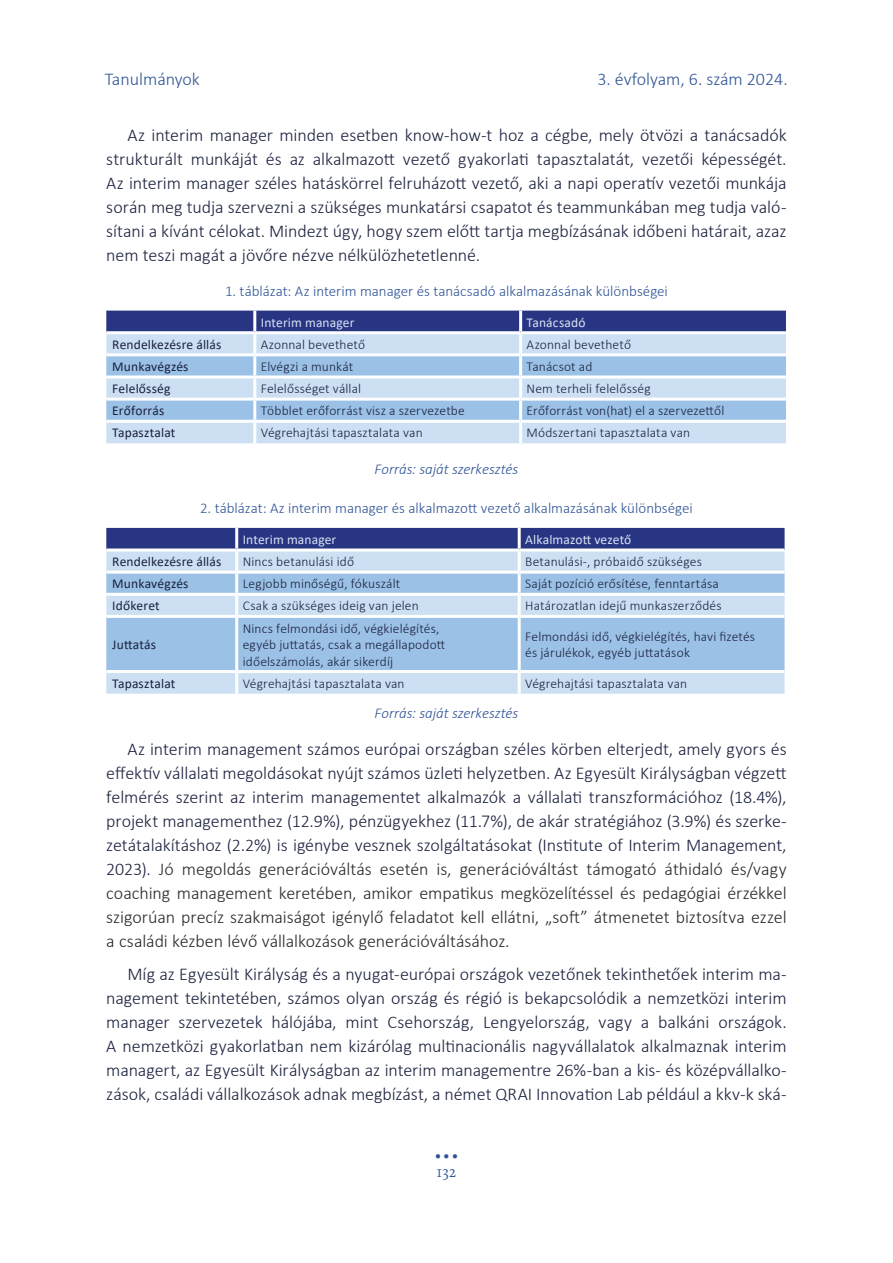
<style>
.page{position:relative;width:893px;height:1263px;background:#fff}
.page>*{position:absolute;margin:0;border:0;box-sizing:border-box;transform-origin:0 0}
.t1{font:37.5px "Minion Pro";color:#2f5496}
.t2{font:300 18px/24px "Calibri";letter-spacing:-.005em;color:#1b213e;text-align:justify}
.t3{font:300 18px "Calibri";color:#2f5496}
.t4{font:300 16.5px "Calluna";color:#2f5496}
.t5{font:300 15px "Calibri";color:#2f5496}
.t6{font:italic 300 15px "Calibri";letter-spacing:-.005em;color:#2f5496}
.t7{font:300 13.5px/16.5px "Calibri";letter-spacing:.01em;color:#1b213e}
.t8{font:13.5px "Calibri";letter-spacing:.01em;color:#1b213e}
.t9{font:13.5px "Calibri";letter-spacing:.01em;color:#d9e2f3}
.s1{color:#26282a}
</style>
<div class="page">
<div style="left:106px;top:311px;width:680px;height:20px;background:#283583"></div>
<div style="left:106px;top:334px;width:680px;height:109px;background:#cde0f3"></div>
<svg style="left:106px;top:356px;width:680px;height:64px;background:#aeccea"></svg>
<hr style="left:253px;top:311px;width:3px;height:20px;background:#fff">
<hr style="left:519px;top:311px;width:3px;height:20px;background:#fff">
<hr style="left:253px;top:334px;width:3px;height:19px;background:#fff">
<hr style="left:519px;top:334px;width:3px;height:19px;background:#fff">
<hr style="left:106px;top:353px;width:149px;height:3px;background:#fff">
<hr style="left:255px;top:353px;width:266px;height:3px;background:#fff">
<hr style="left:253px;top:356px;width:3px;height:19px;background:#fff">
<hr style="left:521px;top:353px;width:265px;height:3px;background:#fff">
<hr style="left:519px;top:356px;width:3px;height:19px;background:#fff">
<hr style="left:106px;top:375px;width:149px;height:3px;background:#fff">
<hr style="left:255px;top:375px;width:266px;height:3px;background:#fff">
<hr style="left:253px;top:378px;width:3px;height:20px;background:#fff">
<hr style="left:521px;top:375px;width:265px;height:3px;background:#fff">
<hr style="left:519px;top:378px;width:3px;height:20px;background:#fff">
<hr style="left:106px;top:398px;width:149px;height:3px;background:#fff">
<hr style="left:255px;top:398px;width:266px;height:3px;background:#fff">
<hr style="left:253px;top:401px;width:3px;height:19px;background:#fff">
<hr style="left:521px;top:398px;width:265px;height:3px;background:#fff">
<hr style="left:519px;top:401px;width:3px;height:19px;background:#fff">
<hr style="left:106px;top:420px;width:149px;height:3px;background:#fff">
<hr style="left:255px;top:420px;width:266px;height:3px;background:#fff">
<hr style="left:253px;top:423px;width:3px;height:20px;background:#fff">
<hr style="left:521px;top:420px;width:265px;height:3px;background:#fff">
<hr style="left:519px;top:423px;width:3px;height:20px;background:#fff">
<div style="left:106px;top:528px;width:679px;height:20px;background:#283583"></div>
<svg style="left:106px;top:551px;width:679px;height:143px;background:#cee0f3"></svg>
<svg style="left:106px;top:574px;width:679px;height:96px;background:#a5c7e8"></svg>
<hr style="left:235px;top:528px;width:3px;height:20px;background:#fff">
<hr style="left:518px;top:528px;width:3px;height:20px;background:#fff">
<hr style="left:235px;top:551px;width:3px;height:20px;background:#fff">
<hr style="left:518px;top:551px;width:3px;height:20px;background:#fff">
<hr style="left:106px;top:571px;width:131px;height:3px;background:#fff">
<hr style="left:237px;top:571px;width:282px;height:3px;background:#fff">
<hr style="left:235px;top:574px;width:3px;height:19px;background:#fff">
<hr style="left:519px;top:571px;width:266px;height:3px;background:#fff">
<hr style="left:518px;top:574px;width:3px;height:19px;background:#fff">
<hr style="left:106px;top:593px;width:131px;height:3px;background:#fff">
<hr style="left:237px;top:593px;width:282px;height:3px;background:#fff">
<hr style="left:235px;top:596px;width:3px;height:19px;background:#fff">
<hr style="left:519px;top:593px;width:266px;height:3px;background:#fff">
<hr style="left:518px;top:596px;width:3px;height:19px;background:#fff">
<hr style="left:106px;top:615px;width:131px;height:3px;background:#fff">
<hr style="left:237px;top:615px;width:282px;height:3px;background:#fff">
<hr style="left:235px;top:618px;width:3px;height:52px;background:#fff">
<hr style="left:519px;top:615px;width:266px;height:3px;background:#fff">
<hr style="left:518px;top:618px;width:3px;height:52px;background:#fff">
<hr style="left:106px;top:670px;width:131px;height:3px;background:#fff">
<hr style="left:237px;top:670px;width:282px;height:3px;background:#fff">
<hr style="left:235px;top:673px;width:3px;height:21px;background:#fff">
<hr style="left:519px;top:670px;width:266px;height:3px;background:#fff">
<hr style="left:518px;top:673px;width:3px;height:21px;background:#fff">
<p class="t3" style="left:105px;top:68px;width:97px">Tanulmányok</p>
<p class="t3" style="left:597px;top:68px;width:192px">3. évfolyam, 6. szám 2024.</p>
<p class="t2" style="left:106px;top:123px;width:682px;text-indent:21px">Az interim manager minden esetben know-how-t hoz a cégbe, mely ötvözi a tanácsadók strukturált munkáját és az alkalmazott vezető gyakorlati tapasztalatát, vezetői képességét.<br>Az interim manager széles hatáskörrel felruházott vezető, aki a napi operatív vezetői munkája során meg tudja szervezni a szükséges munkatársi csapatot és teammunkában meg tudja való&shy;sítani a kívánt célokat. Mindezt úgy, hogy szem előtt tartja megbízásának időbeni határait, azaz nem teszi magát a jövőre nézve nélkülözhetetlenné.</p>
<p class="t5" style="left:225px;top:282px;width:444px">1. táblázat: Az interim manager és tanácsadó alkalmazásának különbségei</p>
<p class="t9" style="left:261px;top:313px;width:95px">Interim manager</p>
<p class="t9" style="left:527px;top:313px;width:60px">Tanácsadó</p>
<p class="t8" style="left:112px;top:335px;width:111px">Rendelkezésre állás</p>
<p class="t7" style="left:261px;top:336px;width:106px">Azonnal bevethető</p>
<p class="t7" style="left:527px;top:336px;width:106px">Azonnal bevethető</p>
<p class="t8" style="left:112px;top:357px;width:78px">Munkavégzés</p>
<p class="t7" style="left:261px;top:358px;width:94px">Elvégzi a munkát</p>
<p class="t7" style="left:527px;top:358px;width:67px">Tanácsot ad</p>
<p class="t8" style="left:112px;top:379px;width:60px">Felelősség</p>
<p class="t7" style="left:261px;top:380px;width:102px">Felelősséget vállal</p>
<p class="t7" style="left:527px;top:380px;width:126px">Nem terheli felelősség</p>
<p class="t8" style="left:112px;top:401px;width:54px">Erőforrás</p>
<p class="t7" style="left:261px;top:402px;width:205px">Többlet erőforrást visz a szervezetbe</p>
<p class="t7" style="left:527px;top:402px;width:199px">Erőforrást von(hat) el a szervezettől</p>
<p class="t8" style="left:112px;top:423px;width:65px">Tapasztalat</p>
<p class="t7" style="left:261px;top:424px;width:163px">Végrehajtási tapasztalata van</p>
<p class="t7" style="left:527px;top:424px;width:165px">Módszertani tapasztalata van</p>
<p class="t6" style="left:375px;top:460px;width:145px">Forrás: saját szerkesztés</p>
<p class="t5" style="left:200px;top:499px;width:494px">2. táblázat: Az interim manager és alkalmazott vezető alkalmazásának különbségei</p>
<p class="t9" style="left:243px;top:530px;width:95px">Interim manager</p>
<p class="t9" style="left:525px;top:530px;width:108px">Alkalmazott vezető</p>
<p class="t8" style="left:112px;top:552px;width:111px">Rendelkezésre állás</p>
<p class="t7" style="left:243px;top:553px;width:113px">Nincs betanulási idő</p>
<p class="t7" style="left:525px;top:553px;width:178px">Betanulási-, próbaidő szükséges</p>
<p class="t8" style="left:112px;top:574px;width:78px">Munkavégzés</p>
<p class="t7" style="left:243px;top:575px;width:159px">Legjobb minőségű, fókuszált</p>
<p class="t7" style="left:525px;top:575px;width:195px">Saját pozíció erősítése, fenntartása</p>
<p class="t8" style="left:112px;top:596px;width:49px">Időkeret</p>
<p class="t7" style="left:243px;top:597px;width:178px">Csak a szükséges ideig van jelen</p>
<p class="t7" style="left:525px;top:597px;width:198px">Határozatlan idejű munkaszerződés</p>
<p class="t8" style="left:112px;top:635px;width:45px">Juttatás</p>
<p class="t7" style="left:243px;top:620px;width:204px">Nincs felmondási idő, végkielégítés, egyéb juttatás, csak a megállapodott időelszámolás, akár sikerdíj</p>
<p class="t7" style="left:525px;top:628px;width:231px">Felmondási idő, végkielégítés, havi fizetés és járulékok, egyéb juttatások</p>
<p class="t8" style="left:112px;top:674px;width:65px">Tapasztalat</p>
<p class="t7" style="left:243px;top:675px;width:163px">Végrehajtási tapasztalata van</p>
<p class="t7" style="left:525px;top:675px;width:163px">Végrehajtási tapasztalata van</p>
<p class="t6" style="left:375px;top:704px;width:145px">Forrás: saját szerkesztés</p>
<p class="t2" style="left:106px;top:737px;width:682px;text-indent:21px">Az interim management számos európai országban széles körben elterjedt, amely gyors és effektív vállalati megoldásokat nyújt számos üzleti helyzetben. Az Egyesült Királyságban végzett felmérés szerint az interim managementet alkalmazók a vállalati transzformációhoz (18.4%), projekt managementhez (12.9%), pénzügyekhez (11.7%), de akár stratégiához (3.9%) és szerke&shy;zetátalakításhoz (2.2%) is igénybe vesznek szolgáltatásokat (Institute of Interim Management, 2023). <span class="s1">Jó megoldás generációváltás esetén is, generációváltást támogató áthidaló és/vagy coaching management keretében, amikor empatikus megközelítéssel és pedagógiai érzékkel szigorúan precíz szakmaiságot igénylő feladatot kell ellátni, „soft” átmenetet biztosítva ezzel a családi kézben lévő vállalkozások generációváltásához.</span></p>
<p class="t2" style="left:106px;top:961px;width:682px;text-indent:21px">Míg az Egyesült Királyság és a nyugat-európai országok vezetőnek tekinthetőek interim ma&shy;nagement tekintetében, számos olyan ország és régió is bekapcsolódik a nemzetközi interim manager szervezetek hálójába, mint Csehország, Lengyelország, vagy a balkáni országok.<br>A nemzetközi gyakorlatban nem kizárólag multinacionális nagyvállalatok alkalmaznak interim managert, az Egyesült Királyságban az interim managementre 26%-ban a kis- és középvállalko&shy;zások, családi vállalkozások adnak megbízást, a német QRAI Innovation Lab például a kkv-k ská-</p>
<h1 class="t1" style="left:434px;top:1121px;width:27px">...</h1>
<p class="t4" style="left:436px;top:1161px;width:22px">132</p>
</div>
